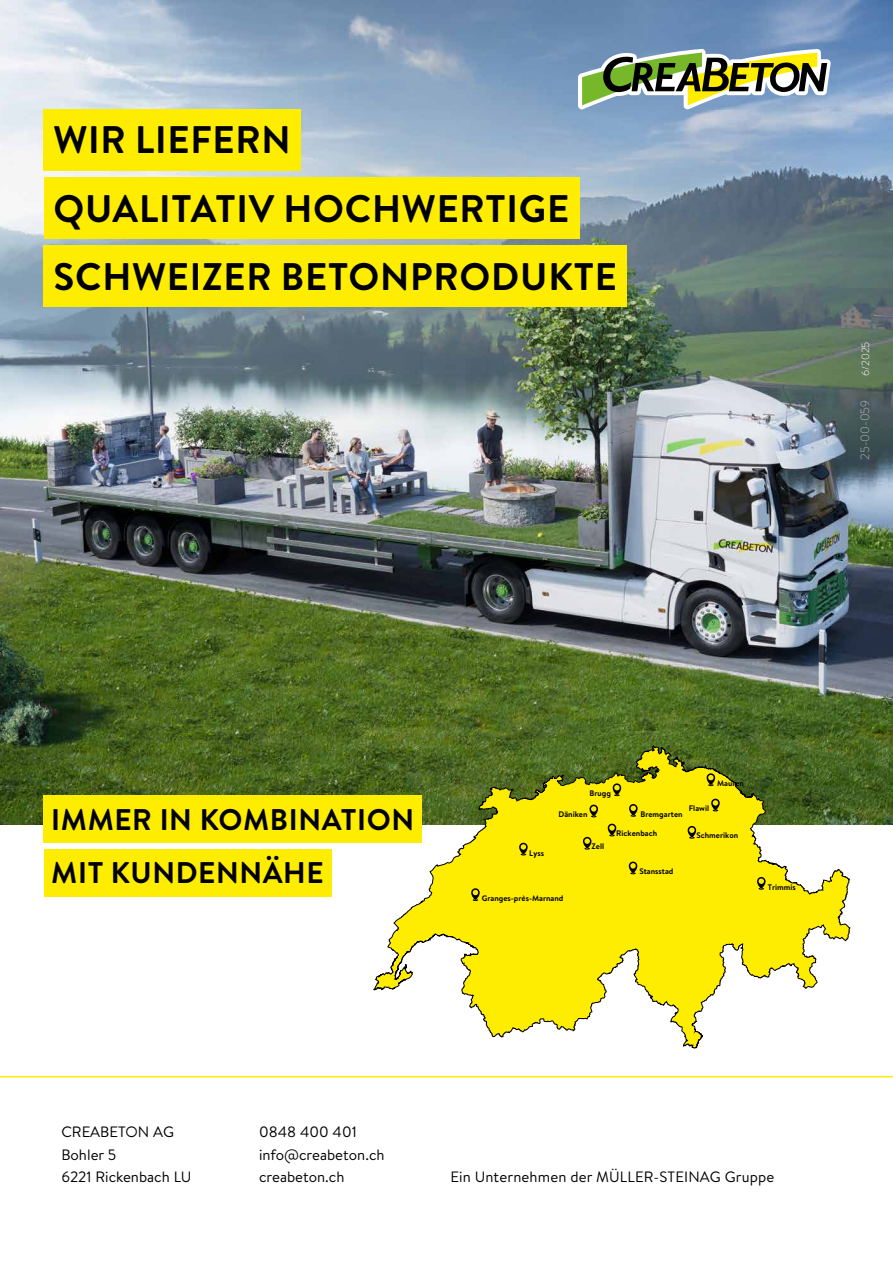
<style>
.page{position:relative;width:893px;height:1263px;background:#fff}
.page>*{position:absolute;margin:0;border:0;box-sizing:border-box;transform-origin:0 0}
.t1{font:700 38.4px/68.1px "Brandon Text";letter-spacing:.02em;color:#000}
.t2{font:700 29.85px/53.2px "Brandon Text";letter-spacing:.02em;color:#000}
.t3{font:15px/22.5px "Brandon Text";color:#000}
.t4{font:300 12px "Brandon Text";color:#b3b2b2}
.t5{font:300 10.5px "Brandon Text";color:#fff}
.t6{font:700 8.1px "Brandon Text";color:#000}
</style>
<div class="page">
<img style="left:0;top:0;width:893px;height:825px">
<svg style="left:578px;top:49px;width:253px;height:60px"></svg>
<div style="left:44px;top:109px;width:257px;height:62px;background:#ffed00"></div>
<div style="left:44px;top:178px;width:535px;height:61px;background:#ffed00"></div>
<div style="left:44px;top:245px;width:583px;height:62px;background:#ffed00"></div>
<div style="left:44px;top:795px;width:378px;height:48px;background:#ffed00"></div>
<div style="left:44px;top:849px;width:287px;height:48px;background:#ffed00"></div>
<svg style="left:374px;top:745px;width:476px;height:303px"></svg>
<svg style="left:519px;top:843px;width:9px;height:12px"></svg>
<svg style="left:589px;top:805px;width:9px;height:12px"></svg>
<svg style="left:613px;top:783px;width:8px;height:13px"></svg>
<svg style="left:707px;top:773px;width:8px;height:13px"></svg>
<svg style="left:711px;top:799px;width:9px;height:12px"></svg>
<svg style="left:629px;top:804px;width:9px;height:13px"></svg>
<svg style="left:688px;top:826px;width:8px;height:13px"></svg>
<svg style="left:629px;top:861px;width:8px;height:13px"></svg>
<svg style="left:471px;top:888px;width:9px;height:13px"></svg>
<svg style="left:757px;top:877px;width:8px;height:13px"></svg>
<svg style="left:608px;top:824px;width:8px;height:12px"></svg>
<svg style="left:583px;top:837px;width:8px;height:13px"></svg>
<hr style="left:0;top:1076px;width:893px;height:1px;background:#ffed00">
<h1 class="t1" style="left:54px;top:105px;width:565px">WIR LIEFERN<br>QUALITATIV HOCHWERTIGE<br>SCHWEIZER BETONPRODUKTE</h1>
<p class="t5" style="left:858px;top:376px;width:36px;rotate:-90deg">6/2025</p>
<p class="t4" style="left:857px;top:460px;width:62px;rotate:-90deg">25-00-059</p>
<h2 class="t2" style="left:51px;top:792px;width:364px">IMMER IN KOMBINATION<br>MIT KUNDENNÄHE</h2>
<p class="t6" style="left:589px;top:788px;width:23px">Brugg</p>
<p class="t6" style="left:558px;top:809px;width:31px">Däniken</p>
<p class="t6" style="left:689px;top:803px;width:22px">Flawil</p>
<p class="t6" style="left:640px;top:808px;width:44px">Bremgarten</p>
<p class="t6" style="left:717px;top:778px;width:28px">Mauren</p>
<p class="t6" style="left:529px;top:847px;width:16px">Lyss</p>
<p class="t6" style="left:482px;top:892px;width:83px">Granges-près-Marnand</p>
<p class="t6" style="left:592px;top:841px;width:14px">Zell</p>
<p class="t6" style="left:616px;top:828px;width:42px">Rickenbach</p>
<p class="t6" style="left:696px;top:829px;width:43px">Schmerikon</p>
<p class="t6" style="left:639px;top:866px;width:36px">Stansstad</p>
<p class="t6" style="left:768px;top:881px;width:30px">Trimmis</p>
<p class="t3" style="left:61px;top:1120px;width:132px">CREABETON AG<br>Bohler 5<br>6221 Rickenbach LU</p>
<p class="t3" style="left:259px;top:1120px;width:127px">0848 400 401 info@creabeton.ch creabeton.ch</p>
<p class="t3" style="left:450px;top:1165px;width:325px">Ein Unternehmen der MÜLLER-STEINAG Gruppe</p>
</div>
